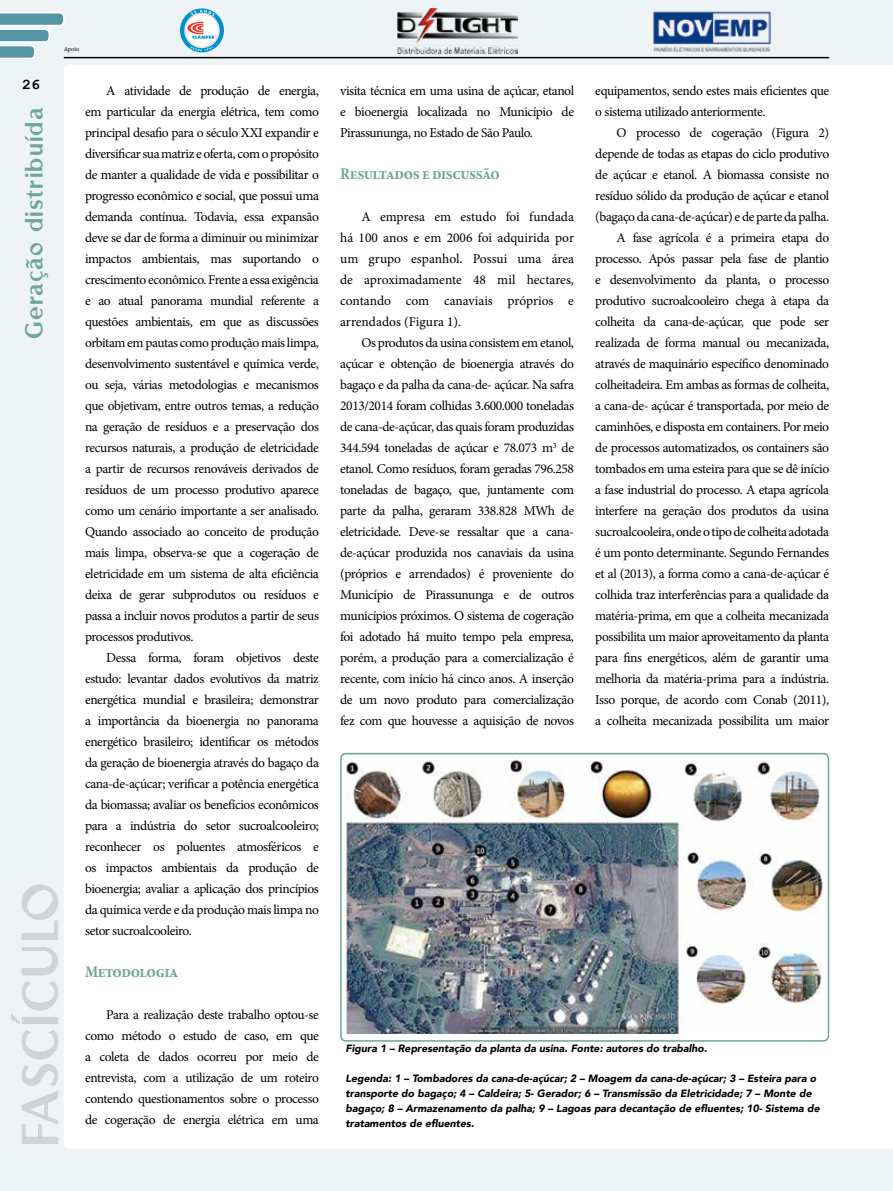
<style>
.page{position:relative;width:893px;height:1191px;background:#eef4f6}
.page>*{position:absolute;margin:0;border:0;box-sizing:border-box;transform-origin:0 0}
.t1{font:57.9px "Rubino Sans ICG Fill";letter-spacing:.205em;color:#d1d3d4}
.t2{font:28.5px "Rubino Sans ICG Fill";letter-spacing:.04em;color:#6fa697}
.t3{font:700 condensed 16.5px "Minion Pro";letter-spacing:-.03em;color:#6fa697}
.t4{font:700 15px "Courier New";color:#000}
.t5{font:13.5px/21px "Minion Pro";letter-spacing:-.03em;color:#000;text-align:justify}
.t6{font:italic 900 10.5px/15px "Avenir";color:#000}
.t7{font:6.3px "Minion Pro";letter-spacing:-.005em;color:#000}
</style>
<div class="page">
<div style="left:64px;top:65px;width:829px;height:1083px;background:#fff"></div>
<hr style="left:64px;top:57px;width:765px;height:1px;background:#000">
<svg style="left:0;top:12px;width:65px;height:47px"></svg>
<img style="left:653px;top:11px;width:118px;height:41px">
<svg style="left:180px;top:8px;width:44px;height:44px"></svg>
<img style="left:397px;top:8px;width:120px;height:45px">
<img style="left:340px;top:753px;width:489px;height:280px">
<div style="left:340px;top:753px;width:489px;height:288px;border:2px solid #6fa697;border-radius:5px"></div>
<p class="t7" style="left:64px;top:45px;width:17px">Apoio</p>
<p class="t4" style="left:22px;top:75px;width:19px">26</p>
<h2 class="t2" style="left:19px;top:338px;width:232px;rotate:-90deg">Geração distribuída</h2>
<h1 class="t1" style="left:9px;top:1146px;width:265px;rotate:-90deg">Fascículo</h1>
<p class="t5" style="left:85px;top:80px;width:235px;text-indent:21px">A atividade de produção de energia, em particular da energia elétrica, tem como principal desafio para o século XXI expandir e diversificar sua matriz e oferta, com o propósito de manter a qualidade de vida e possibilitar o progresso econômico e social, que possui uma demanda contínua. Todavia, essa expansão deve se dar de forma a diminuir ou minimizar impactos ambientais, mas suportando o crescimento econômico. Frente a essa exigência e ao atual panorama mundial referente a questões ambientais, em que as discussões orbitam em pautas como produção mais limpa, desenvolvimento sustentável e química verde, ou seja, várias metodologias e mecanismos que objetivam, entre outros temas, a redução na geração de resíduos e a preservação dos recursos naturais, a produção de eletricidade a partir de recursos renováveis derivados de resíduos de um processo produtivo aparece como um cenário importante a ser analisado.<br>Quando associado ao conceito de produção mais limpa, observa-se que a cogeração de eletricidade em um sistema de alta eficiência deixa de gerar subprodutos ou resíduos e passa a incluir novos produtos a partir de seus processos produtivos.</p>
<p class="t5" style="left:85px;top:647px;width:235px;text-indent:21px">Dessa forma, foram objetivos deste estudo: levantar dados evolutivos da matriz energética mundial e brasileira; demonstrar a importância da bioenergia no panorama energético brasileiro; identificar os métodos da geração de bioenergia através do bagaço da cana-de-açúcar; verificar a potência energética da biomassa; avaliar os benefícios econômicos para a indústria do setor sucroalcooleiro; reconhecer os poluentes atmosféricos e os impactos ambientais da produção de bioenergia; avaliar a aplicação dos princípios da química verde e da produção mais limpa no setor sucroalcooleiro.</p>
<p class="t3" style="left:85px;top:960px;width:95px">Metodologia</p>
<p class="t5" style="left:85px;top:1004px;width:235px;text-indent:21px">Para a realização deste trabalho optou-se como método o estudo de caso, em que a coleta de dados ocorreu por meio de entrevista, com a utilização de um roteiro contendo questionamentos sobre o processo de cogeração de energia elétrica em uma</p>
<p class="t5" style="left:340px;top:80px;width:235px">visita técnica em uma usina de açúcar, etanol e bioenergia localizada no Município de Pirassununga, no Estado de São Paulo.</p>
<p class="t3" style="left:340px;top:162px;width:161px">Resultados e discussão</p>
<p class="t5" style="left:340px;top:206px;width:235px;text-indent:21px">A empresa em estudo foi fundada há 100 anos e em 2006 foi adquirida por um grupo espanhol. Possui uma área de aproximadamente 48 mil hectares, contando com canaviais próprios e arrendados (Figura 1).</p>
<p class="t5" style="left:340px;top:332px;width:235px;text-indent:21px">Os produtos da usina consistem em etanol, açúcar e obtenção de bioenergia através do bagaço e da palha da cana-de- açúcar. Na safra 2013/2014 foram colhidas 3.600.000 toneladas de cana-de-açúcar, das quais foram produzidas 344.594 toneladas de açúcar e 78.073 m<sup>3</sup> de etanol. Como resíduos, foram geradas 796.258 toneladas de bagaço, que, juntamente com parte da palha, geraram 338.828 MWh de eletricidade. Deve-se ressaltar que a cana&shy;de-açúcar produzida nos canaviais da usina (próprios e arrendados) é proveniente do Município de Pirassununga e de outros municípios próximos. O sistema de cogeração foi adotado há muito tempo pela empresa, porém, a produção para a comercialização é recente, com início há cinco anos. A inserção de um novo produto para comercialização fez com que houvesse a aquisição de novos</p>
<p class="t5" style="left:595px;top:80px;width:235px">equipamentos, sendo estes mais eficientes que o sistema utilizado anteriormente.</p>
<p class="t5" style="left:595px;top:122px;width:235px;text-align:right">O processo de cogeração (Figura 2) depende de todas as etapas do ciclo produtivo de açúcar e etanol. A biomassa consiste no resíduo sólido da produção de açúcar e etanol (bagaço da cana-de-açúcar) e de parte da palha.<br>A fase agrícola é a primeira etapa do processo. Após passar pela fase de plantio e desenvolvimento da planta, o processo produtivo sucroalcooleiro chega à etapa da colheita da cana-de-açúcar, que pode ser realizada de forma manual ou mecanizada, através de maquinário específico denominado colheitadeira. Em ambas as formas de colheita, a cana-de- açúcar é transportada, por meio de caminhões, e disposta em containers. Por meio de processos automatizados, os containers são tombados em uma esteira para que se dê início a fase industrial do processo. A etapa agrícola interfere na geração dos produtos da usina sucroalcooleira, onde o tipo de colheita adotada é um ponto determinante. Segundo Fernandes et al (2013), a forma como a cana-de-açúcar é colhida traz interferências para a qualidade da matéria-prima, em que a colheita mecanizada possibilita um maior aproveitamento da planta para fins energéticos, além de garantir uma melhoria da matéria-prima para a indústria.<br>Isso porque, de acordo com Conab (2011), a colheita mecanizada possibilita um maior</p>
<p class="t6" style="left:346px;top:1041px;width:363px">Figura 1 – Representação da planta da usina. Fonte: autores do trabalho.</p>
<p class="t6" style="left:346px;top:1071px;width:476px">Legenda: 1 – Tombadores da cana-de-açúcar; 2 – Moagem da cana-de-açúcar; 3 – Esteira para o transporte do bagaço; 4 – Caldeira; 5- Gerador; 6 – Transmissão da Eletricidade; 7 – Monte de bagaço; 8 – Armazenamento da palha; 9 – Lagoas para decantação de efluentes; 10- Sistema de tratamentos de efluentes.</p>
</div>
